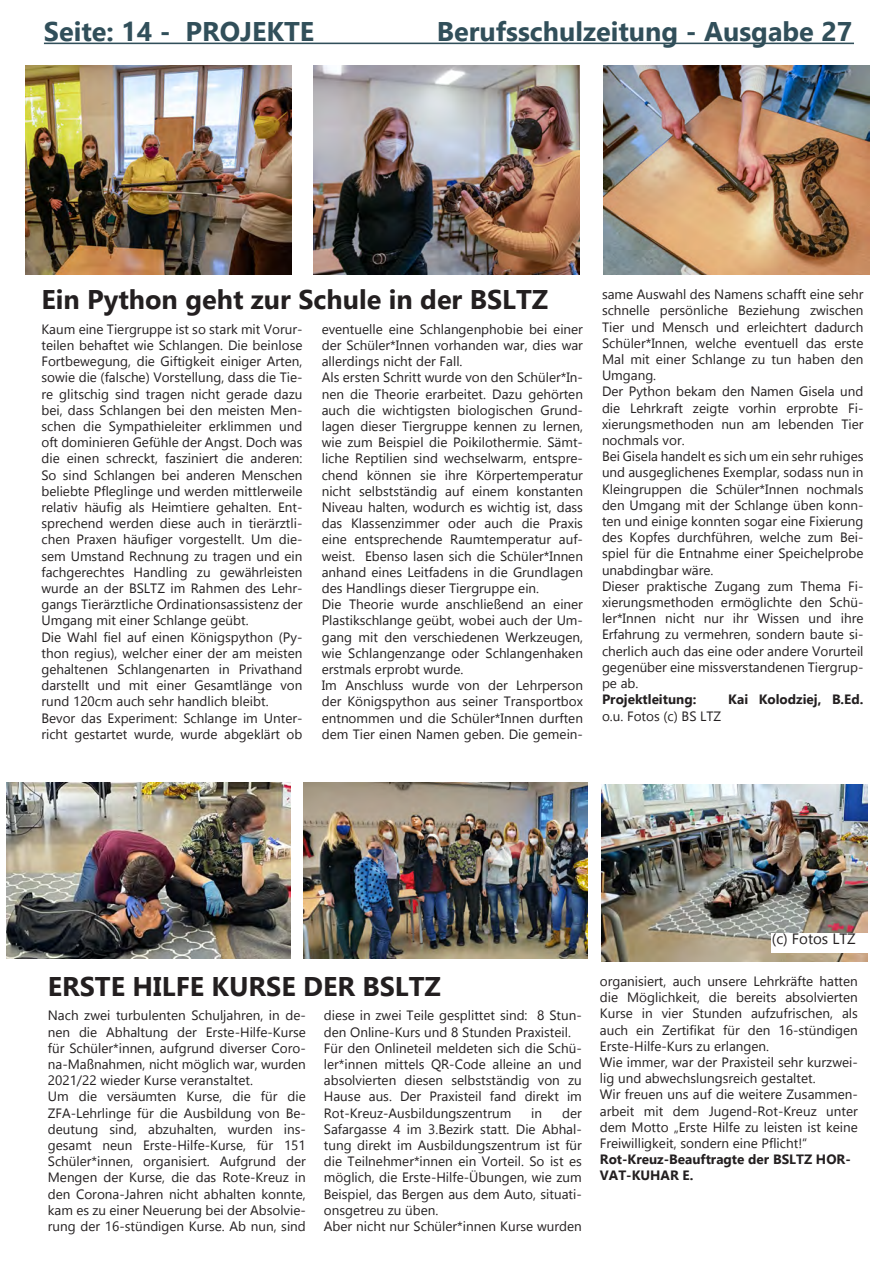
<style>
.page{position:relative;width:893px;height:1263px;background:#fff}
.page>*{position:absolute;margin:0;border:0;box-sizing:border-box;transform-origin:0 0}
.t1{font:700 27px "Gadugi";color:#231f20}
.t2{font:700 27px "Gadugi";color:#314f5a}
.t3{font:15px "Gadugi";color:#231f20}
.t4{font:13.5px/16.2px "Gadugi";color:#231f20}
.t5{font:700 13.5px/16.2px "Gadugi";color:#231f20}
</style>
<div class="page">
<hr style="left:44px;top:43px;width:810px;height:1px;background:#314f5a">
<img style="left:26px;top:66px;width:265px;height:208px">
<img style="left:603px;top:66px;width:266px;height:208px">
<img style="left:314px;top:66px;width:265px;height:208px">
<img style="left:6px;top:782px;width:284px;height:177px">
<img style="left:602px;top:784px;width:265px;height:177px">
<img style="left:304px;top:782px;width:284px;height:177px">
<div style="left:772px;top:933px;width:104px;height:19px;background:#fff"></div>
<h1 class="t2" style="left:44px;top:15px;width:272px">Seite: 14 - PROJEKTE</h1>
<h1 class="t2" style="left:437px;top:15px;width:417px">Berufsschulzeitung - Ausgabe 27</h1>
<h1 class="t1" style="left:41px;top:283px;width:508px">Ein Python geht zur Schule in der BSLTZ</h1>
<p class="t4" style="left:41px;top:321px;width:263px">Kaum eine Tiergruppe ist so stark mit Vorur&shy;teilen behaftet wie Schlangen. Die beinlose Fortbewegung, die Giftigkeit einiger Arten, sowie die (falsche) Vorstellung, dass die Tie&shy;re glitschig sind tragen nicht gerade dazu bei, dass Schlangen bei den meisten Men&shy;schen die Sympathieleiter erklimmen und oft dominieren Gefühle der Angst. Doch was die einen schreckt, fasziniert die anderen:<br>So sind Schlangen bei anderen Menschen beliebte Pfleglinge und werden mittlerweile relativ häufig als Heimtiere gehalten. Ent&shy;sprechend werden diese auch in tierärztli&shy;chen Praxen häufiger vorgestellt. Um die&shy;sem Umstand Rechnung zu tragen und ein fachgerechtes Handling zu gewährleisten wurde an der BSLTZ im Rahmen des Lehr&shy;gangs Tierärztliche Ordinationsassistenz der Umgang mit einer Schlange geübt.<br>Die Wahl fiel auf einen Königspython (Py&shy;thon regius), welcher einer der am meisten gehaltenen Schlangenarten in Privathand darstellt und mit einer Gesamtlänge von rund 120cm auch sehr handlich bleibt.<br>Bevor das Experiment: Schlange im Unter&shy;richt gestartet wurde, wurde abgeklärt ob</p>
<p class="t4" style="left:322px;top:321px;width:263px">eventuelle eine Schlangenphobie bei einer der Schüler*Innen vorhanden war, dies war allerdings nicht der Fall.<br>Als ersten Schritt wurde von den Schüler*In&shy;nen die Theorie erarbeitet. Dazu gehörten auch die wichtigsten biologischen Grund&shy;lagen dieser Tiergruppe kennen zu lernen, wie zum Beispiel die Poikilothermie. Sämt&shy;liche Reptilien sind wechselwarm, entspre&shy;chend können sie ihre Körpertemperatur nicht selbstständig auf einem konstanten Niveau halten, wodurch es wichtig ist, dass das Klassenzimmer oder auch die Praxis eine entsprechende Raumtemperatur auf&shy;weist. Ebenso lasen sich die Schüler*Innen anhand eines Leitfadens in die Grundlagen des Handlings dieser Tiergruppe ein.<br>Die Theorie wurde anschließend an einer Plastikschlange geübt, wobei auch der Um&shy;gang mit den verschiedenen Werkzeugen, wie Schlangenzange oder Schlangenhaken erstmals erprobt wurde.<br>Im Anschluss wurde von der Lehrperson der Königspython aus seiner Transportbox entnommen und die Schüler*Innen durften dem Tier einen Namen geben. Die gemein-</p>
<p class="t4" style="left:602px;top:286px;width:263px">same Auswahl des Namens schafft eine sehr schnelle persönliche Beziehung zwischen Tier und Mensch und erleichtert dadurch Schüler*Innen, welche eventuell das erste Mal mit einer Schlange zu tun haben den Umgang.<br>Der Python bekam den Namen Gisela und die Lehrkraft zeigte vorhin erprobte Fi&shy;xierungsmethoden nun am lebenden Tier nochmals vor.<br>Bei Gisela handelt es sich um ein sehr ruhiges und ausgeglichenes Exemplar, sodass nun in Kleingruppen die Schüler*Innen nochmals den Umgang mit der Schlange üben konn&shy;ten und einige konnten sogar eine Fixierung des Kopfes durchführen, welche zum Bei&shy;spiel für die Entnahme einer Speichelprobe unabdingbar wäre.<br>Dieser praktische Zugang zum Thema Fi&shy;xierungsmethoden ermöglichte den Schü&shy;ler*Innen nicht nur ihr Wissen und ihre Erfahrung zu vermehren, sondern baute si&shy;cherlich auch das eine oder andere Vorurteil gegenüber eine missverstandenen Tiergrup&shy;pe ab.</p>
<p class="t5" style="left:602px;top:691px;width:96px">Projektleitung:</p>
<p class="t5" style="left:728px;top:691px;width:137px">Kai Kolodziej, B.Ed.</p>
<p class="t4" style="left:602px;top:707px;width:121px">o.u. Fotos (c) BS LTZ</p>
<h1 class="t1" style="left:48px;top:970px;width:395px">ERSTE HILFE KURSE DER BSLTZ</h1>
<p class="t4" style="left:48px;top:1007px;width:260px">Nach zwei turbulenten Schuljahren, in de&shy;nen die Abhaltung der Erste-Hilfe-Kurse für Schüler*innen, aufgrund diverser Coro&shy;na-Maßnahmen, nicht möglich war, wurden 2021/22 wieder Kurse veranstaltet.<br>Um die versäumten Kurse, die für die ZFA-Lehrlinge für die Ausbildung von Be&shy;deutung sind, abzuhalten, wurden ins&shy;gesamt neun Erste-Hilfe-Kurse, für 151<br>Schüler*innen, organisiert. Aufgrund der Mengen der Kurse, die das Rote-Kreuz in den Corona-Jahren nicht abhalten konnte, kam es zu einer Neuerung bei der Absolvie&shy;rung der 16-stündigen Kurse. Ab nun, sind</p>
<p class="t4" style="left:324px;top:1007px;width:260px">diese in zwei Teile gesplittet sind: 8 Stun&shy;den Online-Kurs und 8 Stunden Praxisteil.<br>Für den Onlineteil meldeten sich die Schü&shy;ler*innen mittels QR-Code alleine an und absolvierten diesen selbstständig von zu Hause aus. Der Praxisteil fand direkt im Rot-Kreuz-Ausbildungszentrum</p>
<p class="t4" style="left:324px;top:1104px;width:260px;text-indent:238px">der Safargasse 4 im 3.Bezirk statt. Die Abhal&shy;tung direkt im Ausbildungszentrum ist für die Teilnehmer*innen ein Vorteil. So ist es möglich, die Erste-Hilfe-Übungen, wie zum Beispiel, das Bergen aus dem Auto, situati&shy;onsgetreu zu üben.<br>Aber nicht nur Schüler*innen Kurse wurden</p>
<p class="t4" style="left:531px;top:1104px;width:12px">in</p>
<p class="t3" style="left:772px;top:930px;width:86px">(c) Fotos LTZ</p>
<p class="t4" style="left:600px;top:973px;width:260px">organisiert, auch unsere Lehrkräfte hatten die Möglichkeit, die bereits absolvierten Kurse in vier Stunden aufzufrischen, als auch ein Zertifikat für den 16-stündigen Erste-Hilfe-Kurs zu erlangen.<br>Wie immer, war der Praxisteil sehr kurzwei&shy;lig und abwechslungsreich gestaltet.<br>Wir freuen uns auf die weitere Zusammen&shy;arbeit mit dem Jugend-Rot-Kreuz unter dem Motto „Erste Hilfe zu leisten ist keine Freiwilligkeit, sondern eine Pflicht!“</p>
<p class="t5" style="left:600px;top:1151px;width:252px">Rot-Kreuz-Beauftragte der BSLTZ HOR-<br>VAT-KUHAR E.</p>
</div>
